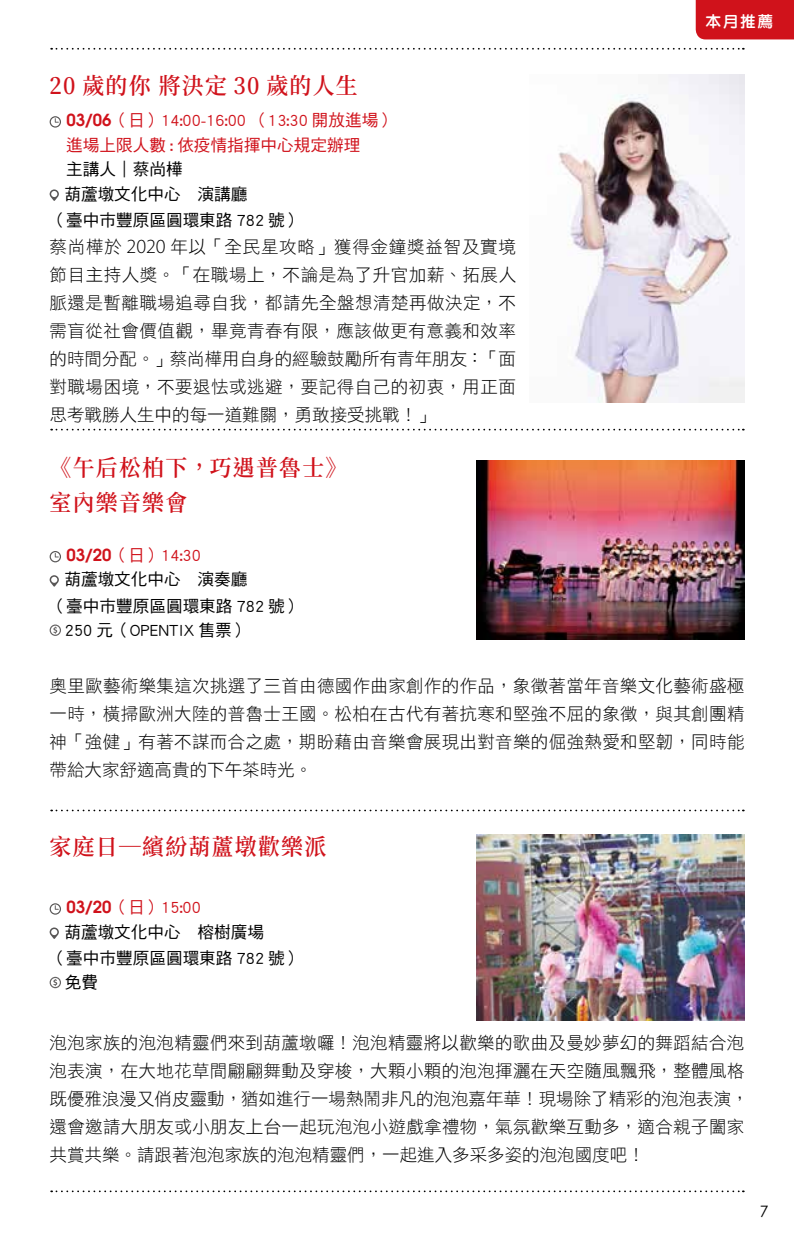
<style>
.page{position:relative;width:794px;height:1241px;background:#fff}
.page>*{position:absolute;margin:0;border:0;box-sizing:border-box;transform-origin:0 0}
.t1{font:600 22.75px/35px "Noto Serif TC";letter-spacing:.06em;color:#d0121b;scale:.96 1}
.t2{font:17.5px/28px "DF Hei Std W3";letter-spacing:.02em;color:#000;text-align:justify}
.t3{font:16.62px/24.5px "DF Hei Std W5";color:#000}
.t4{font:16.62px/24.5px "DF Hei Std W5";color:#d0121b}
.t5{font:15.75px "DFN Yuan MXB HKP BF";color:#fff}
.t6{font:15.75px "Century Gothic";color:#000}
.s1{font-family:"Avant Garde";font-weight:600}
.s2{font-family:"Myriad Pro";font-weight:300;font-size:20.12px}
.s3{font-family:"Avant Garde";font-weight:600;color:#d0121b}
.s4{color:#d0121b}
</style>
<div class="page">
<img style="left:558px;top:74px;width:186px;height:329px">
<svg style="left:50px;top:116px;width:11px;height:12px"></svg>
<svg style="left:50px;top:189px;width:9px;height:12px"></svg>
<svg style="left:50px;top:551px;width:11px;height:11px"></svg>
<svg style="left:50px;top:575px;width:9px;height:11px"></svg>
<svg style="left:50px;top:624px;width:11px;height:12px"></svg>
<svg style="left:50px;top:903px;width:11px;height:11px"></svg>
<svg style="left:50px;top:927px;width:9px;height:11px"></svg>
<svg style="left:50px;top:976px;width:11px;height:12px"></svg>
<img style="left:476px;top:461px;width:268px;height:178px">
<img style="left:476px;top:834px;width:268px;height:186px">
<svg style="left:51px;top:48px;width:693px;height:2px"></svg>
<svg style="left:51px;top:428px;width:693px;height:2px"></svg>
<svg style="left:51px;top:809px;width:693px;height:2px"></svg>
<svg style="left:51px;top:1190px;width:693px;height:1px"></svg>
<div style="left:695px;top:0;width:99px;height:39px;background:#d0121b"></div>
<h1 class="t1" style="left:50px;top:69px;width:322px">20 歲的你 將決定 30 歲的人生</h1>
<p class="t4" style="left:50px;top:107px;width:347px;text-indent:17px"><span class="s1">03/06</span>（日）14:00-16:00 （13:30 開放進場）　進場上限人數 : 依疫情指揮中心規定辦理</p>
<p class="t3" style="left:64px;top:156px;width:184px;text-indent:-15px">　主講人｜蔡尚樺<br>葫蘆墩文化中心　演講廳</p>
<p class="t3" style="left:50px;top:207px;width:253px">（臺中市豐原區圓環東路 782 號）</p>
<p class="t2" style="left:50px;top:232px;width:468px">蔡尚樺於 <span class="s2">2020</span> 年以「全民星攻略」獲得金鐘獎益智及實境節目主持人獎。「在職場上，不論是為了升官加薪、拓展人脈還是暫離職場追尋自我，都請先全盤想清楚再做決定，不需盲從社會價值觀，畢竟青春有限，應該做更有意義和效率的時間分配。」蔡尚樺用自身的經驗鼓勵所有青年朋友：「面對職場困境，不要退怯或逃避，要記得自己的初衷，用正面思考戰勝人生中的每一道難關，勇敢接受挑戰！」</p>
<h1 class="t1" style="left:50px;top:450px;width:312px">《午后松柏下，巧遇普魯士》室內樂音樂會</h1>
<p class="t3" style="left:64px;top:542px;width:184px"><span class="s3">03/20</span><span class="s4">（日）14:30<br></span>葫蘆墩文化中心　演奏廳</p>
<p class="t3" style="left:65px;top:593px;width:238px;text-indent:-15px">（臺中市豐原區圓環東路 782 號）<br>250 元（OPENTIX 售票）</p>
<p class="t5" style="left:705px;top:13px;width:69px">本月推薦</p>
<p class="t2" style="left:50px;top:671px;width:696px">奧里歐藝術樂集這次挑選了三首由德國作曲家創作的作品，象徵著當年音樂文化藝術盛極一時，橫掃歐洲大陸的普魯士王國。松柏在古代有著抗寒和堅強不屈的象徵，與其創團精神「強健」有著不謀而合之處，期盼藉由音樂會展現出對音樂的倔強熱愛和堅韌，同時能帶給大家舒適高貴的下午茶時光。</p>
<h1 class="t1" style="left:50px;top:829px;width:290px">家庭日─繽紛葫蘆墩歡樂派</h1>
<p class="t3" style="left:64px;top:894px;width:201px"><span class="s3">03/20</span><span class="s4">（日）15:00<br></span>葫蘆墩文化中心　榕樹廣場</p>
<p class="t3" style="left:65px;top:945px;width:238px;text-indent:-15px">（臺中市豐原區圓環東路 782 號）免費</p>
<p class="t2" style="left:50px;top:1028px;width:700px;text-align:left">泡泡家族的泡泡精靈們來到葫蘆墩囉！泡泡精靈將以歡樂的歌曲及曼妙夢幻的舞蹈結合泡泡表演，在大地花草間翩翩舞動及穿梭，大顆小顆的泡泡揮灑在天空隨風飄飛，整體風格既優雅浪漫又俏皮靈動，猶如進行一場熱鬧非凡的泡泡嘉年華！現場除了精彩的泡泡表演，還會邀請大朋友或小朋友上台一起玩泡泡小遊戲拿禮物，氣氛歡樂互動多，適合親子闔家共賞共樂。請跟著泡泡家族的泡泡精靈們，一起進入多采多姿的泡泡國度吧！</p>
<p class="t6" style="left:760px;top:1199px;width:10px">7</p>
</div>
